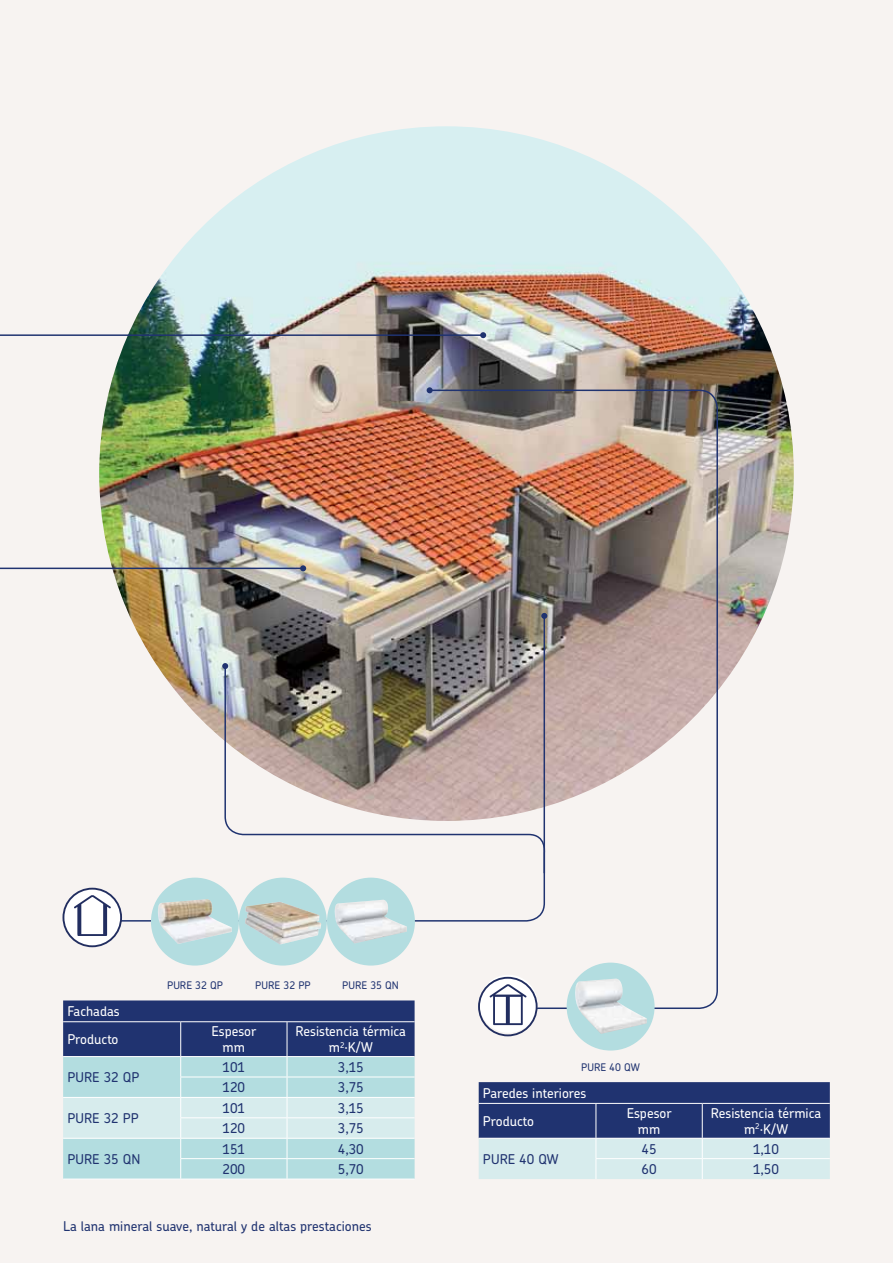
<style>
.page{position:relative;width:893px;height:1263px;background:#f7f3f1}
.page>*{position:absolute;margin:0;border:0;box-sizing:border-box;transform-origin:0 0}
.t1{font:500 13.5px "Chevin Pro";color:#203370}
.t2{font:500 13.5px/16.2px "Chevin Pro";color:#fff;text-align:center}
.t3{font:500 10.5px "Chevin Pro";color:#203370}
</style>
<div class="page">
<img style="left:99px;top:126px;width:695px;height:695px;border-radius:347px">
<img style="left:0;top:334px;width:485px;height:276px">
<svg style="left:480px;top:332px;width:6px;height:6px"></svg>
<img style="left:428px;top:389px;width:291px;height:621px">
<svg style="left:427px;top:387px;width:6px;height:6px"></svg>
<svg style="left:305px;top:614px;width:241px;height:308px"></svg>
<svg style="left:541px;top:613px;width:6px;height:6px"></svg>
<svg style="left:0;top:567px;width:305px;height:355px"></svg>
<svg style="left:300px;top:565px;width:6px;height:6px"></svg>
<svg style="left:239px;top:878px;width:88px;height:87px;background:#bcd7d6"></svg>
<img style="left:245px;top:902px;width:33px;height:41px">
<svg style="left:63px;top:1000px;width:352px;height:179px;background:#91aec2"></svg>
<hr style="left:63px;top:1179px;width:118px;height:1px;background:#fff">
<hr style="left:181px;top:1179px;width:106px;height:1px;background:#fff">
<hr style="left:287px;top:1179px;width:128px;height:1px;background:#fff">
<div style="left:151px;top:878px;width:88px;height:87px;background:#b3dde0;border-radius:50%"></div>
<img style="left:158px;top:899px;width:74px;height:45px">
<svg style="left:63px;top:888px;width:59px;height:59px"></svg>
<div style="left:327px;top:878px;width:88px;height:87px;background:#b3dde0;border-radius:50%"></div>
<img style="left:335px;top:900px;width:72px;height:43px">
<svg style="left:479px;top:1082px;width:351px;height:97px;background:#7184a7"></svg>
<div style="left:567px;top:962px;width:88px;height:88px;background:#b3dde0;border-radius:50%"></div>
<img style="left:574px;top:978px;width:73px;height:56px">
<svg style="left:478px;top:977px;width:60px;height:59px"></svg>
<img style="left:224px;top:664px;width:324px;height:211px">
<svg style="left:222px;top:663px;width:6px;height:6px"></svg>
<p class="t2" style="left:67px;top:997px;width:54px;line-height:28px;text-align:left">Fachadas<br>Producto</p>
<p class="t1" style="left:67px;top:1068px;width:73px">PURE 32 QP</p>
<p class="t1" style="left:67px;top:1109px;width:73px">PURE 32 PP</p>
<p class="t1" style="left:67px;top:1150px;width:75px">PURE 35 QN</p>
<p class="t3" style="left:167px;top:978px;width:57px">PURE 32 QP</p>
<p class="t3" style="left:255px;top:978px;width:57px">PURE 32 PP</p>
<p class="t3" style="left:342px;top:978px;width:58px">PURE 35 QN</p>
<p class="t2" style="left:211px;top:1023px;width:46px">Espesor mm</p>
<p class="t2" style="left:296px;top:1023px;width:112px">Resistencia térmica m<sup>2</sup>·K/W</p>
<p class="t1" style="left:223px;top:1058px;width:24px">101</p>
<p class="t1" style="left:338px;top:1058px;width:28px">3,15</p>
<p class="t1" style="left:223px;top:1078px;width:24px">120</p>
<p class="t1" style="left:338px;top:1078px;width:28px">3,75</p>
<p class="t1" style="left:223px;top:1099px;width:24px">101</p>
<p class="t1" style="left:338px;top:1099px;width:28px">3,15</p>
<p class="t1" style="left:223px;top:1119px;width:24px">120</p>
<p class="t1" style="left:338px;top:1119px;width:28px">3,75</p>
<p class="t1" style="left:223px;top:1139px;width:24px">151</p>
<p class="t1" style="left:338px;top:1139px;width:28px">4,30</p>
<p class="t1" style="left:223px;top:1160px;width:24px">200</p>
<p class="t1" style="left:338px;top:1160px;width:28px">5,70</p>
<p class="t1" style="left:63px;top:1217px;width:310px">La lana mineral suave, natural y de altas prestaciones</p>
<p class="t3" style="left:581px;top:1060px;width:60px">PURE 40 QW</p>
<p class="t2" style="left:483px;top:1078px;width:105px;line-height:28px;text-align:left">Paredes interiores<br>Producto</p>
<p class="t1" style="left:483px;top:1150px;width:77px">PURE 40 QW</p>
<p class="t2" style="left:627px;top:1104px;width:46px">Espesor mm</p>
<p class="t2" style="left:711px;top:1104px;width:112px">Resistencia térmica m<sup>2</sup>·K/W</p>
<p class="t1" style="left:642px;top:1139px;width:17px">45</p>
<p class="t1" style="left:753px;top:1139px;width:28px">1,10</p>
<p class="t1" style="left:642px;top:1160px;width:17px">60</p>
<p class="t1" style="left:753px;top:1160px;width:28px">1,50</p>
</div>
